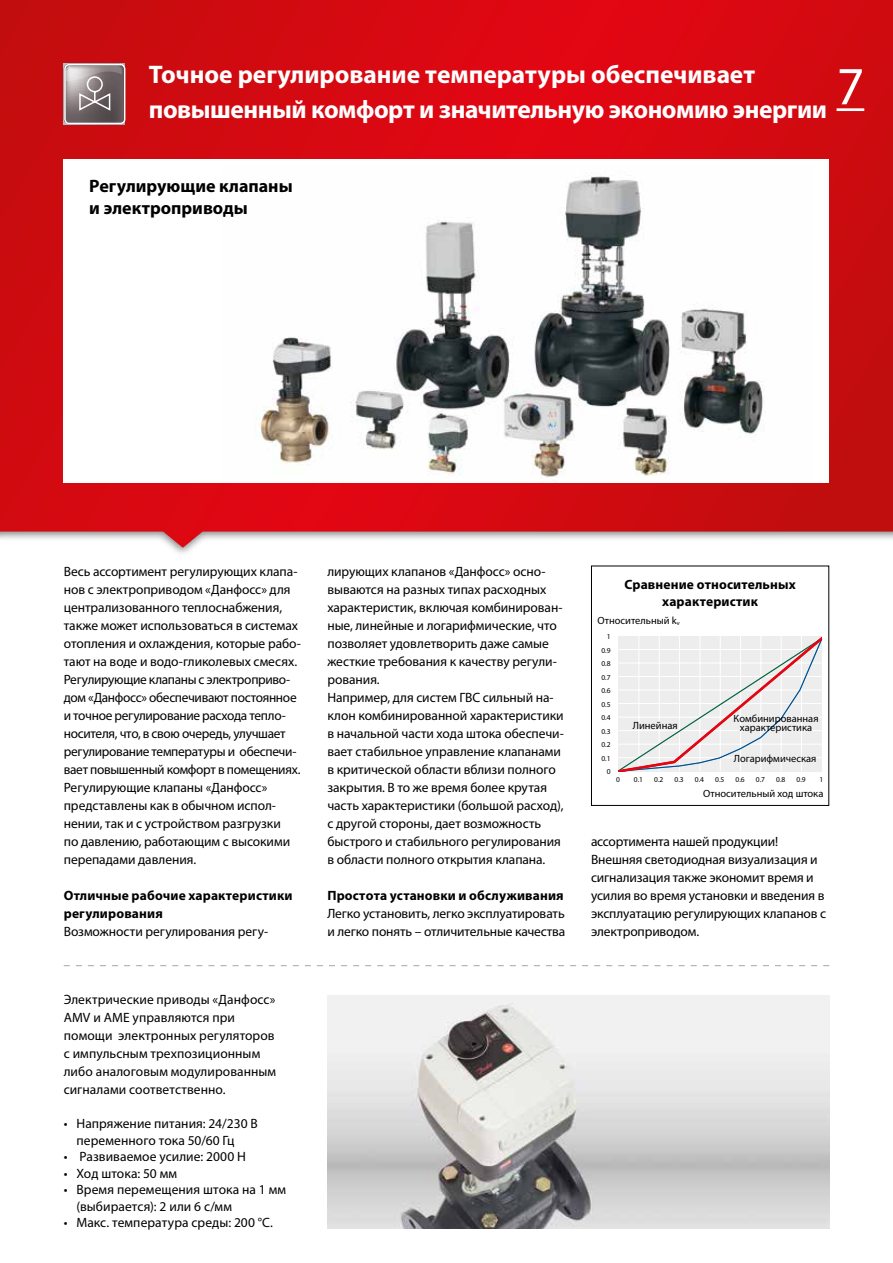
<style>
.page{position:relative;width:893px;height:1263px;background:#fff}
.page>*{position:absolute;margin:0;border:0;box-sizing:border-box;transform-origin:0 0}
.t1{font:54px "Myriad Pro";color:#fff}
.t2{font:700 25.5px/35.1px "Myriad Pro";letter-spacing:-.015em;color:#fff}
.t3{font:700 18px/21.6px "Myriad Pro";color:#000}
.t4{font:13.5px/18px "Myriad Pro";letter-spacing:-.005em;color:#000}
.t5{font:700 13.5px/18px "Myriad Pro";letter-spacing:.01em;color:#000}
.t6{font:10.5px/9.6px "Myriad Pro";color:#000;text-align:center}
.t7{font:7.5px "Myriad Pro";color:#000}
.s1{font-size:6.15px}
</style>
<div class="page">
<svg style="left:0;top:0;width:893px;height:548px;background:#d3171e"></svg>
<img style="left:327px;top:995px;width:502px;height:234px">
<div style="left:64px;top:159px;width:765px;height:324px;background:#fff"></div>
<img style="left:259px;top:175px;width:505px;height:302px">
<svg style="left:618px;top:636px;width:205px;height:136px"></svg>
<div style="left:591px;top:566px;width:238px;height:240px;border:1px solid #000"></div>
<svg style="left:64px;top:965px;width:765px;height:1px"></svg>
<hr style="left:837px;top:108px;width:27px;height:3px;background:#fff">
<div style="left:64px;top:64px;width:61px;height:60px;border:2px solid #fff;border-radius:4px"></div>
<svg style="left:64px;top:64px;width:59px;height:59px;background:#8f8789"></svg>
<h2 class="t2" style="left:149px;top:56px;width:680px">Точное регулирование температуры обеспечивает повышенный комфорт и значительную экономию энергии</h2>
<h1 class="t1" style="left:837px;top:53px;width:29px">7</h1>
<h3 class="t3" style="left:89px;top:175px;width:205px">Регулирующие клапаны и электроприводы</h3>
<p class="t4" style="left:64px;top:562px;width:239px">Весь ассортимент регулирующих клапа&shy;нов с электроприводом «Данфосс» для централизованного теплоснабжения, также может использоваться в системах отопления и охлаждения, которые рабо&shy;тают на воде и водо-гликолевых смесях.<br>Регулирующие клапаны с электроприво&shy;дом «Данфосс» обеспечивают постоянное и точное регулирование расхода тепло&shy;носителя, что, в свою очередь, улучшает регулирование температуры и обеспечи&shy;вает повышенный комфорт в помещениях.<br>Регулирующие клапаны «Данфосс» представлены как в обычном испол&shy;нении, так и с устройством разгрузки<br>по давлению, работающим с высокими перепадами давления.</p>
<p class="t5" style="left:64px;top:886px;width:230px">Отличные рабочие характеристики регулирования</p>
<p class="t4" style="left:64px;top:922px;width:206px">Возможности регулирования регу-</p>
<p class="t4" style="left:64px;top:990px;width:214px">Электрические приводы «Данфосс»<br>AMV и AME управляются при помощи электронных регуляторов с импульсным трехпозиционным либо аналоговым модулированным сигналами соответственно.</p>
<p class="t4" style="left:77px;top:1115px;width:183px;line-height:16.5px;text-indent:-13px">• Напряжение питания: 24/230 В переменного тока 50/60 Гц</p>
<p class="t4" style="left:64px;top:1147px;width:184px">• Развиваемое усилие: 2000 Н</p>
<p class="t4" style="left:64px;top:1164px;width:115px">• Ход штока: 50 мм</p>
<p class="t4" style="left:77px;top:1181px;width:211px;line-height:16.5px;text-indent:-13px">• Время перемещения штока на 1 мм (выбирается): 2 или 6 с/мм</p>
<p class="t4" style="left:64px;top:1213px;width:211px">• Макс. температура среды: 200 °С.</p>
<p class="t4" style="left:327px;top:562px;width:238px">лирующих клапанов «Данфосс» осно&shy;вываются на разных типах расходных характеристик, включая комбинирован&shy;ные, линейные и логарифмические, что позволяет удовлетворить даже самые жесткие требования к качеству регули&shy;рования.<br>Например, для систем ГВС сильный на&shy;клон комбинированной характеристики в начальной части хода штока обеспечи&shy;вает стабильное управление клапанами в критической области вблизи полного закрытия. В то же время более крутая часть характеристики (большой расход), с другой стороны, дает возможность быстрого и стабильного регулирования в области полного открытия клапана.</p>
<p class="t5" style="left:327px;top:886px;width:238px">Простота установки и обслуживания</p>
<p class="t4" style="left:327px;top:904px;width:240px">Легко установить, легко эксплуатировать и легко понять – отличительные качества</p>
<p class="t5" style="left:624px;top:576px;width:173px;line-height:16.2px;text-align:center">Сравнение относительных характеристик</p>
<p class="t6" style="left:597px;top:616px;width:84px">Относительный k<span class="s1">v</span></p>
<p class="t7" style="left:607px;top:632px;width:5px">1</p>
<p class="t7" style="left:601px;top:645px;width:11px">0.9</p>
<p class="t7" style="left:601px;top:659px;width:11px">0.8</p>
<p class="t7" style="left:601px;top:672px;width:11px">0.7</p>
<p class="t7" style="left:601px;top:686px;width:11px">0.6</p>
<p class="t7" style="left:601px;top:700px;width:11px">0.5</p>
<p class="t7" style="left:601px;top:713px;width:11px">0.4</p>
<p class="t7" style="left:601px;top:727px;width:11px">0.3</p>
<p class="t7" style="left:601px;top:740px;width:11px">0.2</p>
<p class="t7" style="left:601px;top:754px;width:11px">0.1</p>
<p class="t7" style="left:607px;top:767px;width:5px">0</p>
<p class="t7" style="left:616px;top:775px;width:5px">0</p>
<p class="t6" style="left:633px;top:720px;width:46px">Линейная</p>
<p class="t6" style="left:734px;top:713px;width:86px">Комбинированная характеристика</p>
<p class="t6" style="left:734px;top:754px;width:84px">Логарифмическая</p>
<p class="t7" style="left:634px;top:775px;width:11px">0.1</p>
<p class="t7" style="left:654px;top:775px;width:11px">0.2</p>
<p class="t7" style="left:675px;top:775px;width:11px">0.3</p>
<p class="t7" style="left:695px;top:775px;width:11px">0.4</p>
<p class="t7" style="left:715px;top:775px;width:11px">0.5</p>
<p class="t7" style="left:735px;top:775px;width:11px">0.6</p>
<p class="t7" style="left:756px;top:775px;width:11px">0.7</p>
<p class="t7" style="left:776px;top:775px;width:11px">0.8</p>
<p class="t7" style="left:796px;top:775px;width:11px">0.9</p>
<p class="t7" style="left:819px;top:775px;width:5px">1</p>
<p class="t6" style="left:703px;top:788px;width:122px">Относительный ход штока</p>
<p class="t4" style="left:591px;top:832px;width:237px">ассортимента нашей продукции!<br>Внешняя светодиодная визуализация и сигнализация также экономит время и усилия во время установки и введения в эксплуатацию регулирующих клапанов с электроприводом.</p>
</div>
